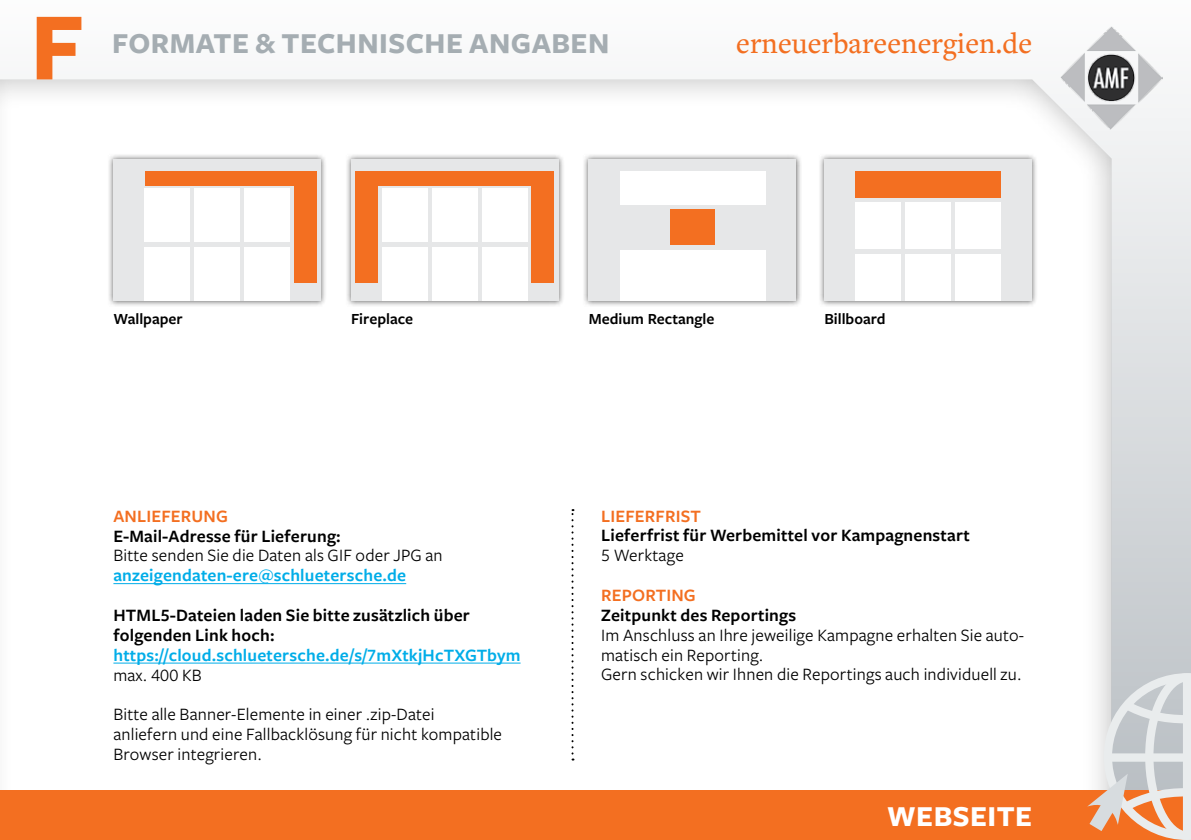
<style>
.page{position:relative;width:1191px;height:840px;background:#fff}
.page>*{position:absolute;margin:0;border:0;box-sizing:border-box;transform-origin:0 0}
.t1{font:700 100px "Freight Sans Pro";color:#f36f21}
.t2{font:700 30px "Freight Sans Pro";letter-spacing:.015em;color:#a5adb2}
.t3{font:500 30px "Freight Text Pro";color:#f36f21}
.t4{font:700 30px "Freight Sans Pro";letter-spacing:.015em;color:#fff}
.t5{font:18px/19.8px "Freight Sans Pro";letter-spacing:.01em;color:#000}
.t6{font:600 18px/19.8px "Freight Sans Pro";letter-spacing:.01em;color:#000}
.t7{font:600 18px "Freight Sans Pro";letter-spacing:.01em;color:#00ade8}
.t8{font:600 18px "Freight Sans Pro";letter-spacing:.01em;color:#f36f21}
.t9{font:600 16px "Freight Sans Pro";color:#000}
</style>
<div class="page">
<svg style="left:1111px;top:76px;width:80px;height:596px;background:#dbdee0"></svg>
<img style="left:1060px;top:26px;width:102px;height:103px">
<div style="left:0;top:790px;width:1191px;height:49px;background:#f36f21"></div>
<svg style="left:1087px;top:672px;width:104px;height:167px"></svg>
<hr style="left:113px;top:583px;width:293px;height:1px;background:#00ade8">
<hr style="left:113px;top:662px;width:407px;height:1px;background:#00ade8">
<svg style="left:571px;top:509px;width:2px;height:251px"></svg>
<div style="left:818px;top:152px;width:220px;height:155px;background:#000;opacity:.6"></div>
<div style="left:824px;top:159px;width:208px;height:142px;background:#e6e7e8"></div>
<div style="left:855px;top:171px;width:146px;height:26px;background:#f36f21"></div>
<div style="left:905px;top:202px;width:46px;height:47px;background:#fff"></div>
<div style="left:955px;top:202px;width:46px;height:47px;background:#fff"></div>
<div style="left:855px;top:254px;width:46px;height:47px;background:#fff"></div>
<div style="left:855px;top:202px;width:46px;height:47px;background:#fff"></div>
<div style="left:905px;top:254px;width:46px;height:47px;background:#fff"></div>
<div style="left:955px;top:254px;width:46px;height:47px;background:#fff"></div>
<div style="left:345px;top:152px;width:220px;height:155px;background:#000;opacity:.6"></div>
<div style="left:351px;top:159px;width:208px;height:142px;background:#e6e7e8"></div>
<div style="left:532px;top:183px;width:22px;height:100px;background:#f36f21"></div>
<div style="left:356px;top:183px;width:22px;height:100px;background:#f36f21"></div>
<div style="left:382px;top:188px;width:46px;height:54px;background:#fff"></div>
<div style="left:432px;top:188px;width:45px;height:54px;background:#fff"></div>
<div style="left:482px;top:188px;width:45px;height:54px;background:#fff"></div>
<div style="left:382px;top:247px;width:46px;height:54px;background:#fff"></div>
<div style="left:432px;top:247px;width:45px;height:54px;background:#fff"></div>
<div style="left:482px;top:247px;width:45px;height:54px;background:#fff"></div>
<div style="left:356px;top:171px;width:198px;height:14px;background:#f36f21"></div>
<div style="left:107px;top:152px;width:220px;height:155px;background:#000;opacity:.6"></div>
<div style="left:113px;top:159px;width:208px;height:142px;background:#e6e7e8"></div>
<div style="left:294px;top:183px;width:22px;height:100px;background:#f36f21"></div>
<div style="left:145px;top:188px;width:45px;height:54px;background:#fff"></div>
<div style="left:195px;top:188px;width:45px;height:54px;background:#fff"></div>
<div style="left:245px;top:188px;width:45px;height:54px;background:#fff"></div>
<div style="left:145px;top:247px;width:45px;height:54px;background:#fff"></div>
<div style="left:195px;top:247px;width:45px;height:54px;background:#fff"></div>
<div style="left:245px;top:247px;width:45px;height:54px;background:#fff"></div>
<div style="left:145px;top:171px;width:171px;height:14px;background:#f36f21"></div>
<div style="left:582px;top:152px;width:220px;height:155px;background:#000;opacity:.6"></div>
<div style="left:589px;top:159px;width:207px;height:142px;background:#e6e7e8"></div>
<div style="left:620px;top:171px;width:145px;height:34px;background:#fff"></div>
<div style="left:620px;top:250px;width:145px;height:51px;background:#fff"></div>
<div style="left:670px;top:209px;width:45px;height:36px;background:#f36f21"></div>
<h1 class="t1" style="left:30px;top:-22px;width:56px">F</h1>
<h2 class="t2" style="left:112px;top:23px;width:499px">FORMATE &amp; TECHNISCHE ANGABEN</h2>
<h2 class="t3" style="left:736px;top:23px;width:297px">erneuerbareenergien.de</h2>
<p class="t9" style="left:113px;top:307px;width:71px">Wallpaper</p>
<p class="t9" style="left:351px;top:307px;width:64px">Fireplace</p>
<p class="t9" style="left:589px;top:307px;width:127px">Medium Rectangle</p>
<p class="t9" style="left:824px;top:307px;width:63px">Billboard</p>
<p class="t8" style="left:113px;top:503px;width:116px">ANLIEFERUNG</p>
<p class="t6" style="left:113px;top:524px;width:229px">E-Mail-Adresse für Lieferung:</p>
<p class="t5" style="left:113px;top:544px;width:331px">Bitte senden Sie die Daten als GIF oder JPG an</p>
<p class="t7" style="left:113px;top:562px;width:294px">anzeigendaten-ere@schluetersche.de</p>
<p class="t6" style="left:113px;top:604px;width:358px">HTML5-Dateien laden Sie bitte zusätzlich über folgenden Link hoch:</p>
<p class="t7" style="left:113px;top:642px;width:409px">https://cloud.schluetersche.de/s/7mXtkjHcTXGTbym</p>
<p class="t5" style="left:113px;top:663px;width:90px">max. 400 KB</p>
<p class="t5" style="left:113px;top:703px;width:390px">Bitte alle Banner-Elemente in einer .zip-Datei anliefern und eine Fallbacklösung für nicht kompatible<br>Browser integrieren.</p>
<p class="t8" style="left:601px;top:503px;width:101px">LIEFERFRIST</p>
<p class="t6" style="left:601px;top:524px;width:370px">Lieferfrist für Werbemittel vor Kampagnenstart</p>
<p class="t5" style="left:601px;top:544px;width:84px">5 Werktage</p>
<p class="t8" style="left:601px;top:582px;width:96px">REPORTING</p>
<p class="t6" style="left:601px;top:604px;width:196px">Zeitpunkt des Reportings</p>
<p class="t5" style="left:601px;top:624px;width:424px">Im Anschluss an Ihre jeweilige Kampagne erhalten Sie auto&shy;matisch ein Reporting.<br>Gern schicken wir Ihnen die Reportings auch individuell zu.</p>
<h2 class="t4" style="left:887px;top:794px;width:146px">WEBSEITE</h2>
</div>
